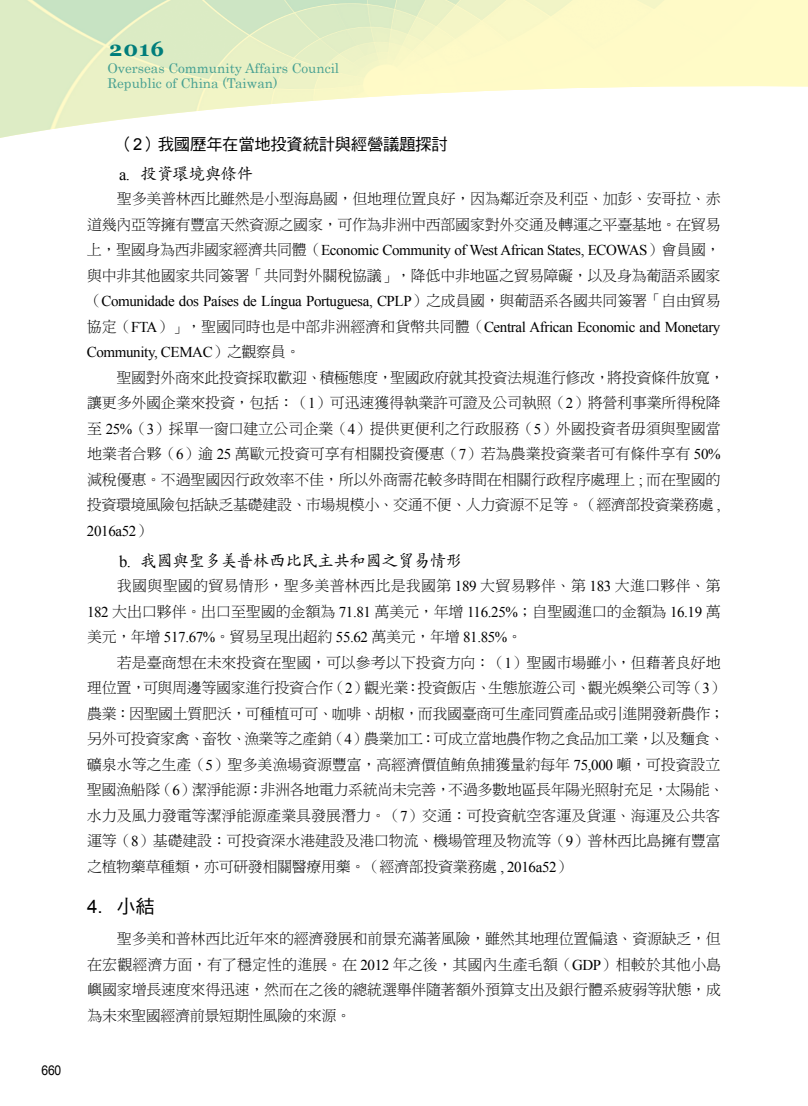
<style>
.page{position:relative;width:808px;height:1106px;background:#fff}
.page>*{position:absolute;margin:0;border:0;box-sizing:border-box;transform-origin:0 0}
.t1{font:700 21px "Vani";color:#007d7b}
.t2{font:18.75px "Arial";color:#000}
.t3{font:500 16.5px "AR Kai B5";letter-spacing:-.025em;color:#000}
.t4{font:16.5px "DF Hei Std W5";letter-spacing:-.025em;color:#000}
.t5{font:15px/25.5px "DF Ming Std W3";letter-spacing:-.02em;color:#000}
.t6{font:15px/25.5px "Times New Roman";letter-spacing:-.025em;color:#000;text-align:justify}
.t7{font:13.5px/15px "Century";color:#007d7b}
.t8{font:13.5px "Arial";color:#000;scale:.9 1}
.s1{font-family:"Arial"}
.s2{font-family:"Times New Roman";font-weight:400}
.s3{font-family:"DF Ming Std W3"}
.s4{font-family:"Times New Roman"}
.s5{font-family:"DF Hei Std W5"}
</style>
<div class="page">
<p class="t8" style="left:42px;top:1061px;width:23px">660</p>
<h1 class="t1" style="left:109px;top:37px;width:56px">2016</h1>
<p class="t7" style="left:107px;top:60px;width:233px">Overseas Community Affairs Council<br>Republic of China (Taiwan)</p>
<p class="t4" style="left:117px;top:135px;width:332px">（<span class="s1">2</span>）我國歷年在當地投資統計與經營議題探討</p>
<p class="t3" style="left:119px;top:166px;width:136px"><span class="s2">a.</span> 投資環境與條件</p>
<p class="t5" style="left:87px;top:186px;width:635px;text-align:right">聖多美普林西比雖然是小型海島國，但地理位置良好，因為鄰近奈及利亞、加彭、安哥拉、赤<br>道幾內亞等擁有豐富天然資源之國家，可作為非洲中西部國家對外交通及轉運之平臺基地。在貿易</p>
<p class="t6" style="left:87px;top:237px;width:635px"><span class="s3">上，聖國身為西非國家經濟共同體（</span>Economic Community of West African States, ECOWAS<span class="s3">）會員國，</span></p>
<p class="t5" style="left:87px;top:262px;width:635px">與中非其他國家共同簽署「共同對外關稅協議」，降低中非地區之貿易障礙，以及身為葡語系國家</p>
<p class="t6" style="left:87px;top:288px;width:635px"><span class="s3">（</span>Comunidade dos Países de Língua Portuguesa, CPLP<span class="s3">）之成員國，與葡語系各國共同簽署「自由貿易協定（</span>FTA<span class="s3">）」，聖國同時也是中部非洲經濟和貨幣共同體（</span>Central African Economic and Monetary Community, CEMAC<span class="s3">）之觀察員。</span></p>
<p class="t5" style="left:87px;top:364px;width:639px;text-indent:30px">聖國對外商來此投資採取歡迎、積極態度，聖國政府就其投資法規進行修改，將投資條件放寬，讓更多外國企業來投資，包括：（<span class="s4">1</span>）可迅速獲得執業許可證及公司執照（<span class="s4">2</span>）將營利事業所得稅降至 <span class="s4">25%</span>（<span class="s4">3</span>）採單一窗口建立公司企業（<span class="s4">4</span>）提供更便利之行政服務（<span class="s4">5</span>）外國投資者毋須與聖國當地業者合夥（<span class="s4">6</span>）逾 <span class="s4">25</span> 萬歐元投資可享有相關投資優惠（<span class="s4">7</span>）若為農業投資業者可有條件享有 <span class="s4">50%</span>減稅優惠。不過聖國因行政效率不佳，所以外商需花較多時間在相關行政程序處理上 <span class="s4">;</span> 而在聖國的投資環境風險包括缺乏基礎建設、市場規模小、交通不便、人力資源不足等。（經濟部投資業務處 <span class="s4">,</span></p>
<p class="t6" style="left:87px;top:518px;width:66px">2016a52<span class="s3">）</span></p>
<p class="t3" style="left:119px;top:553px;width:345px"><span class="s2">b.</span> 我國與聖多美普林西比民主共和國之貿易情形</p>
<p class="t5" style="left:87px;top:573px;width:635px;text-align:justify;text-indent:30px">我國與聖國的貿易情形，聖多美普林西比是我國第 <span class="s4">189</span> 大貿易夥伴、第 <span class="s4">183</span> 大進口夥伴、第<span class="s4">182</span> 大出口夥伴。出口至聖國的金額為 <span class="s4">71.81</span> 萬美元，年增 <span class="s4">116.25%</span>；自聖國進口的金額為 <span class="s4">16.19</span> 萬美元，年增 <span class="s4">517.67%</span>。貿易呈現出超約 <span class="s4">55.62</span> 萬美元，年增 <span class="s4">81.85%</span>。</p>
<p class="t5" style="left:87px;top:649px;width:639px;text-indent:30px">若是臺商想在未來投資在聖國，可以參考以下投資方向：（<span class="s4">1</span>）聖國市場雖小，但藉著良好地理位置，可與周邊等國家進行投資合作（<span class="s4">2</span>）觀光業：投資飯店、生態旅遊公司、觀光娛樂公司等（<span class="s4">3</span>）農業：因聖國土質肥沃，可種植可可、咖啡、胡椒，而我國臺商可生產同質產品或引進開發新農作；另外可投資家禽、畜牧、漁業等之產銷（<span class="s4">4</span>）農業加工：可成立當地農作物之食品加工業，以及麵食、礦泉水等之生產（<span class="s4">5</span>）聖多美漁場資源豐富，高經濟價值鮪魚捕獲量約每年 <span class="s4">75,000</span> 噸，可投資設立聖國漁船隊（<span class="s4">6</span>）潔淨能源：非洲各地電力系統尚未完善，不過多數地區長年陽光照射充足，太陽能、水力及風力發電等潔淨能源產業具發展潛力。（<span class="s4">7</span>）交通：可投資航空客運及貨運、海運及公共客運等（<span class="s4">8</span>）基礎建設：可投資深水港建設及港口物流、機場管理及物流等（<span class="s4">9</span>）普林西比島擁有豐富之植物藥草種類，亦可研發相關醫療用藥。（經濟部投資業務處 <span class="s4">, 2016a52</span>）</p>
<p class="t2" style="left:87px;top:894px;width:69px">4. <span class="s5">小結</span></p>
<p class="t5" style="left:87px;top:925px;width:635px;text-align:justify;text-indent:30px">聖多美和普林西比近年來的經濟發展和前景充滿著風險，雖然其地理位置偏遠、資源缺乏，但在宏觀經濟方面，有了穩定性的進展。在 <span class="s4">2012</span> 年之後，其國內生產毛額（<span class="s4">GDP</span>）相較於其他小島嶼國家增長速度來得迅速，然而在之後的總統選舉伴隨著額外預算支出及銀行體系疲弱等狀態，成為未來聖國經濟前景短期性風險的來源。</p>
</div>
